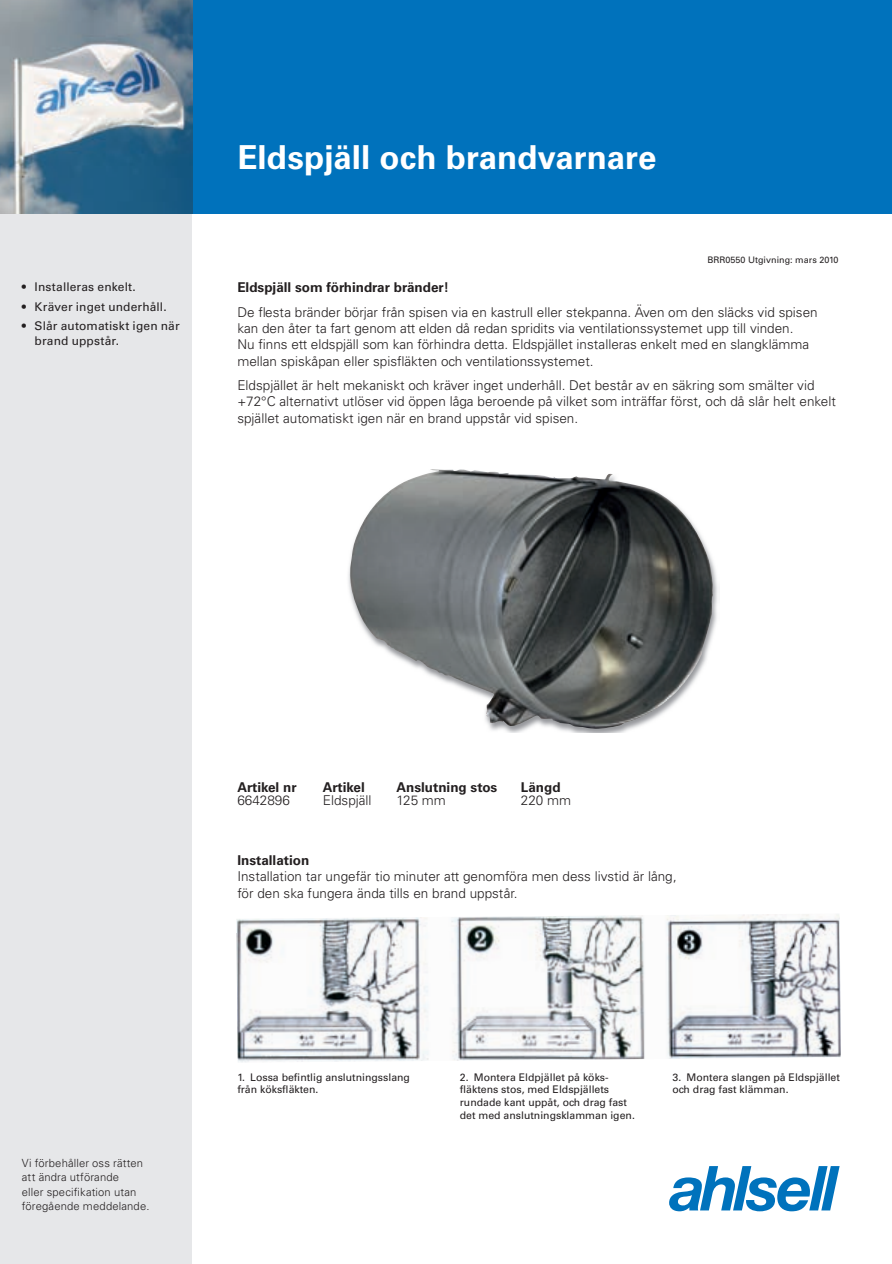
<style>
.page{position:relative;width:892px;height:1264px;background:#fff}
.page>*{position:absolute;margin:0;border:0;box-sizing:border-box;transform-origin:0 0}
.t1{font:700 33px "Univers LT Std";color:#fff}
.t2{font:300 13.5px/16.2px "Univers LT Std";color:#231f20}
.t3{font:700 13.5px "Univers LT Std";color:#231f20}
.t4{font:12px/14.4px "Univers LT Std";letter-spacing:.01em;color:#231f20}
.t5{font:300 11.25px/14.2px "Univers";letter-spacing:.015em;color:#231f20}
.t6{font:10.5px/12.6px "Univers LT Std";color:#231f20}
.t7{font:500 9px "Univers CE";color:#231f20}
</style>
<div class="page">
<div style="left:0;top:1px;width:192px;height:1263px;background:#e6e7e9"></div>
<div style="left:1px;top:0;width:891px;height:213px;background:#0072bc"></div>
<svg style="left:669px;top:1166px;width:171px;height:45px"></svg>
<img style="left:0;top:0;width:192px;height:213px">
<img style="left:348px;top:566px;width:370px;height:167px">
<img style="left:349px;top:469px;width:365px;height:260px">
<img style="left:236px;top:914px;width:605px;height:148px">
<p class="t4" style="left:22px;top:280px;width:115px">• Installeras enkelt.</p>
<p class="t4" style="left:22px;top:299px;width:146px">• Kräver inget underhåll.</p>
<p class="t4" style="left:35px;top:319px;width:147px;text-indent:-13px">• Slår automatiskt igen när brand uppstår.</p>
<h1 class="t1" style="left:237px;top:138px;width:420px">Eldspjäll och brandvarnare</h1>
<p class="t7" style="left:708px;top:254px;width:132px">BRR0550 Utgivning: mars 2010</p>
<p class="t3" style="left:237px;top:279px;width:213px">Eldspjäll som förhindrar bränder!</p>
<p class="t2" style="left:237px;top:304px;width:582px">De flesta bränder börjar från spisen via en kastrull eller stekpanna. Även om den släcks vid spisen kan den åter ta fart genom att elden då redan spridits via ventilationssystemet upp till vinden.<br>Nu finns ett eldspjäll som kan förhindra detta. Eldspjället installeras enkelt med en slangklämma mellan spiskåpan eller spisfläkten och ventilationssystemet.</p>
<p class="t2" style="left:237px;top:377px;width:600px">Eldspjället är helt mekaniskt och kräver inget underhåll. Det består av en säkring som smälter vid +72°C alternativt utlöser vid öppen låga beroende på vilket som inträffar först, och då slår helt enkelt spjället automatiskt igen när en brand uppstår vid spisen.</p>
<p class="t5" style="left:22px;top:1156px;width:129px">Vi förbehåller oss rätten att ändra utförande<br>eller specifikation utan före gående meddelande.</p>
<p class="t3" style="left:237px;top:779px;width:61px">Artikel nr</p>
<p class="t3" style="left:323px;top:779px;width:44px">Artikel</p>
<p class="t3" style="left:396px;top:779px;width:102px">Anslutning stos</p>
<p class="t3" style="left:521px;top:779px;width:41px">Längd</p>
<p class="t2" style="left:237px;top:792px;width:54px">6642896</p>
<p class="t2" style="left:323px;top:792px;width:50px">Eldspjäll</p>
<p class="t2" style="left:396px;top:792px;width:51px">125 mm</p>
<p class="t2" style="left:521px;top:792px;width:52px">220 mm</p>
<p class="t3" style="left:237px;top:852px;width:74px">Installation</p>
<p class="t2" style="left:237px;top:868px;width:441px">Installation tar ungefär tio minuter att genomföra men dess livstid är lång, för den ska fungera ända tills en brand uppstår.</p>
<p class="t6" style="left:237px;top:1071px;width:174px">1. Lossa befintlig anslutningsslang från köksfläkten.</p>
<p class="t6" style="left:460px;top:1071px;width:177px">2. Montera Eldpjället på köks&shy;fläktens stos, med Eldspjällets rundade kant uppåt, och drag fast det med anslutningsklamman igen.</p>
<p class="t6" style="left:672px;top:1071px;width:169px">3. Montera slangen på Eldspjället och drag fast klämman.</p>
</div>
